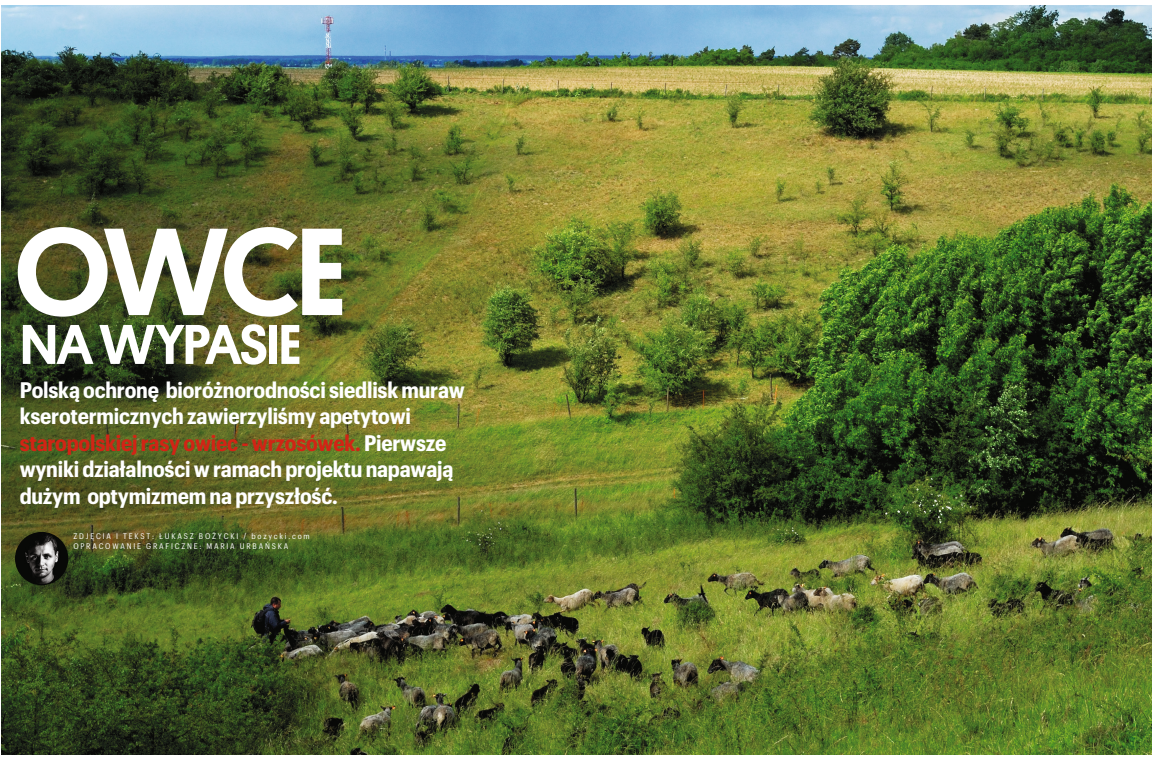
<style>
.page{position:relative;width:1158px;height:758px;background:#fff}
.page>*{position:absolute;margin:0;border:0;box-sizing:border-box;transform-origin:0 0}
.Deck_PlatformMedium{font:500 124.7px "Platform";color:#fff}
.Deck_PlatformMedium-2{font:500 56.3px "Platform";letter-spacing:-.02em;color:#fff}
.t1{font:700 22px/26.4px "Graphik Compact";letter-spacing:-.01em;color:#fff}
.Caption_GraphikCompa{font:8px "Graphik Compact";letter-spacing:.22em;color:#fff}
.s1{color:#d22415}
</style>
<div class="page">
<img style="left:2px;top:5px;width:1149px;height:749px">
<img style="left:15px;top:532px;width:53px;height:53px;border-radius:27px">
<p class="Deck_PlatformMedium" style="left:15px;top:181px;width:332px">OWCE</p>
<p class="Deck_PlatformMedium-2" style="left:20px;top:303px;width:282px">NA WYPASIE</p>
<p class="t1" style="left:20px;top:375px;width:446px">Polską ochronę bioróżnorodności siedlisk muraw kserotermicznych zawierzyliśmy apetytowi <span class="s1">staropolskiej rasy owiec - wrzosówek.</span> Pierwsze wyniki działalności w ramach projektu napawają dużym optymizmem na przyszłość.</p>
<p class="Caption_GraphikCompa" style="left:73px;top:530px;width:238px">ZDJĘCIA I TEKST: ŁUKASZ BOŻYCKI / bozycki.com</p>
<p class="Caption_GraphikCompa" style="left:73px;top:540px;width:216px">OPRACOWANIE GRAFICZNE: MARIA URBAŃSKA</p>
</div>
